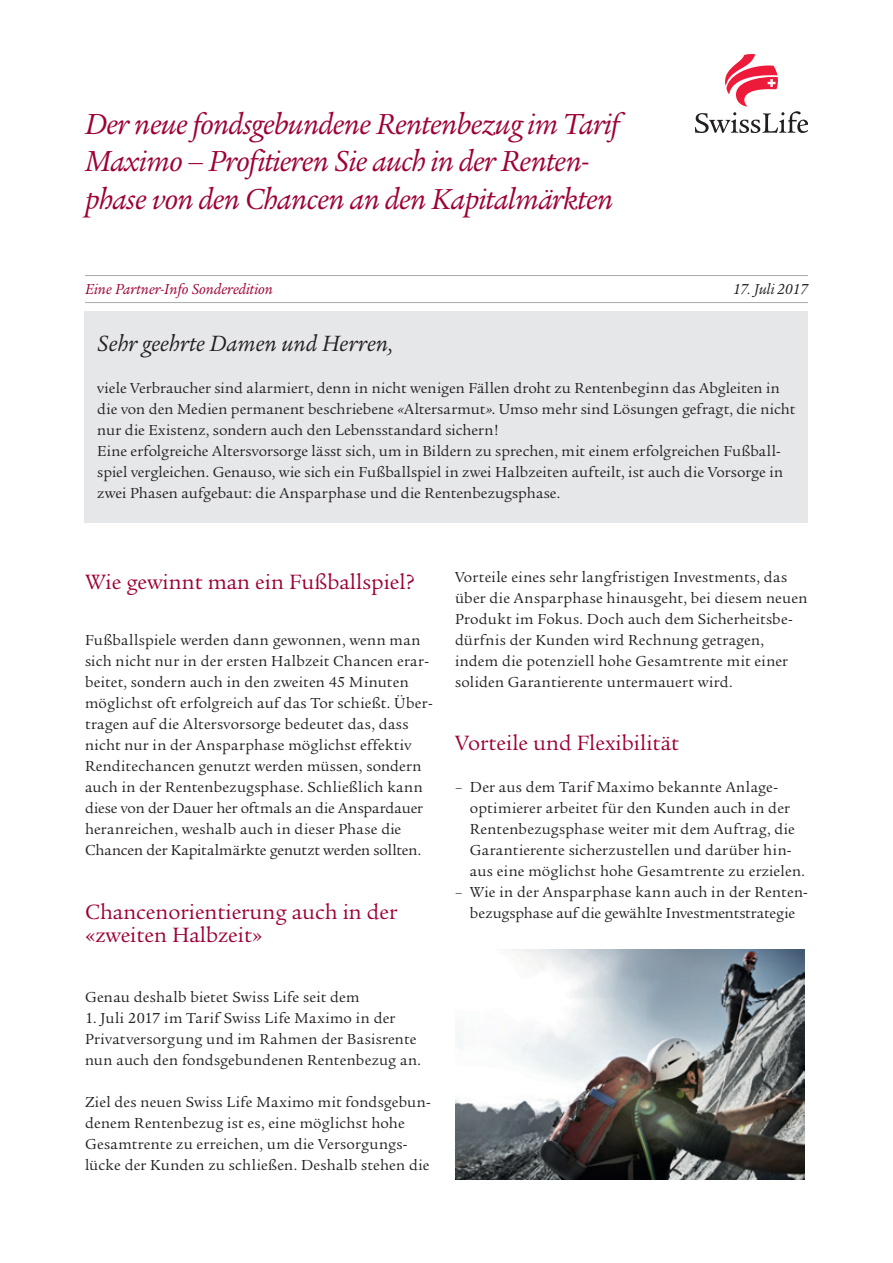
<style>
.page{position:relative;width:893px;height:1263px;background:#fff}
.page>*{position:absolute;margin:0;border:0;box-sizing:border-box;transform-origin:0 0}
.t1{font:italic 31.5px/37.5px "Legacy Serif";letter-spacing:-.02em;color:#9e0135}
.t2{font:italic 24px "Legacy Serif";color:#231f20}
.t3{font:22.5px/22.5px "Legacy Serif LT";color:#9e0135}
.t4{font:15.75px/21px "Legacy Serif";letter-spacing:.01em;color:#231f20}
.t5{font:15.75px/21px "Legacy Serif LT";letter-spacing:.015em;color:#231f20}
.t6{font:italic 15.75px "Legacy Serif";color:#9e0135}
.t7{font:italic 15.75px "Legacy Serif";color:#231f20}
.s1{font-family:"Legacy Serif LT";font-style:italic}
</style>
<div class="page">
<svg style="left:695px;top:54px;width:113px;height:79px"></svg>
<hr style="left:85px;top:275px;width:723px;height:1px;background:#a8a9ad">
<hr style="left:85px;top:302px;width:723px;height:1px;background:#a8a9ad">
<div style="left:85px;top:311px;width:723px;height:212px;background:#e6e7e9"></div>
<img style="left:455px;top:949px;width:349px;height:231px">
<h1 class="t1" style="left:85px;top:105px;width:536px">Der neue fondsgebundene Rentenbezug im Tarif<br>Maximo – Profitieren Sie auch in der Renten&shy;phase von den Chancen an den Kapitalmärkten</h1>
<p class="t6" style="left:85px;top:280px;width:189px">Eine Partner-Info Sonderedition</p>
<p class="t7" style="left:733px;top:280px;width:76px">17. Juli 2017</p>
<h2 class="t2" style="left:97px;top:329px;width:298px">Sehr geehrte Damen und Herren,</h2>
<p class="t4" style="left:97px;top:377px;width:699px">viele Verbraucher sind alarmiert, denn in nicht wenigen Fällen droht zu Rentenbeginn das Abgleiten in die von den Medien permanent beschriebene <span class="s1">«</span>Altersarmut<span class="s1">»</span>. Umso mehr sind Lösungen gefragt, die nicht nur die Existenz, sondern auch den Lebensstandard sichern!<br>Eine erfolgreiche Altersvorsorge lässt sich, um in Bildern zu sprechen, mit einem erfolgreichen Fußball&shy;spiel vergleichen. Genauso, wie sich ein Fußballspiel in zwei Halbzeiten aufteilt, ist auch die Vorsorge in zwei Phasen aufgebaut: die Ansparphase und die Rentenbezugsphase.</p>
<h3 class="t3" style="left:85px;top:571px;width:331px">Wie gewinnt man ein Fußballspiel?</h3>
<p class="t4" style="left:85px;top:629px;width:349px">Fußballspiele werden dann gewonnen, wenn man sich nicht nur in der ersten Halbzeit Chancen erar&shy;beitet, sondern auch in den zweiten 45 Minuten möglichst oft erfolgreich auf das Tor schießt. Über&shy;tragen auf die Altersvorsorge bedeutet das, dass nicht nur in der Ansparphase möglichst effektiv Renditechancen genutzt werden müssen, sondern auch in der Rentenbezugsphase. Schließlich kann diese von der Dauer her oftmals an die Anspardauer heranreichen, weshalb auch in dieser Phase die Chancen der Kapitalmärkte genutzt werden sollten.</p>
<h3 class="t3" style="left:85px;top:901px;width:314px">Chancenorientierung auch in der «zweiten Halbzeit»</h3>
<p class="t5" style="left:85px;top:986px;width:276px">Genau deshalb bietet Swiss Life seit dem</p>
<p class="t5" style="left:85px;top:1007px;width:337px">1. Juli 2017 im Tarif Swiss Life Maximo in der<br>Privatversorgung und im Rahmen der Basisrente nun auch den fondsgebundenen Rentenbezug an.</p>
<p class="t5" style="left:85px;top:1091px;width:347px">Ziel des neuen Swiss Life Maximo mit fondsgebun&shy;denem Rentenbezug ist es, eine möglichst hohe Gesamtrente zu erreichen, um die Versorgungs&shy;lücke der Kunden zu schließen. Deshalb stehen die</p>
<p class="t5" style="left:455px;top:566px;width:354px">Vorteile eines sehr langfristigen Investments, das über die Ansparphase hinausgeht, bei diesem neuen Produkt im Fokus. Doch auch dem Sicherheitsbe&shy;dürfnis der Kunden wird Rechnung getragen, indem die potenziell hohe Gesamtrente mit einer soliden Garantierente untermauert wird.</p>
<h3 class="t3" style="left:455px;top:731px;width:226px">Vorteile und Flexibilität</h3>
<p class="t4" style="left:470px;top:776px;width:337px;text-indent:-15px">– Der aus dem Tarif Maximo bekannte Anlage&shy;optimierer arbeitet für den Kunden auch in der Rentenbezugsphase weiter mit dem Auftrag, die Garantierente sicherzustellen und darüber hin&shy;aus eine möglichst hohe Gesamtrente zu erzielen.</p>
<p class="t4" style="left:455px;top:881px;width:354px;text-align:center">– Wie in der Ansparphase kann auch in der Renten&shy;bezugsphase auf die gewählte Investmentstrategie</p>
</div>
